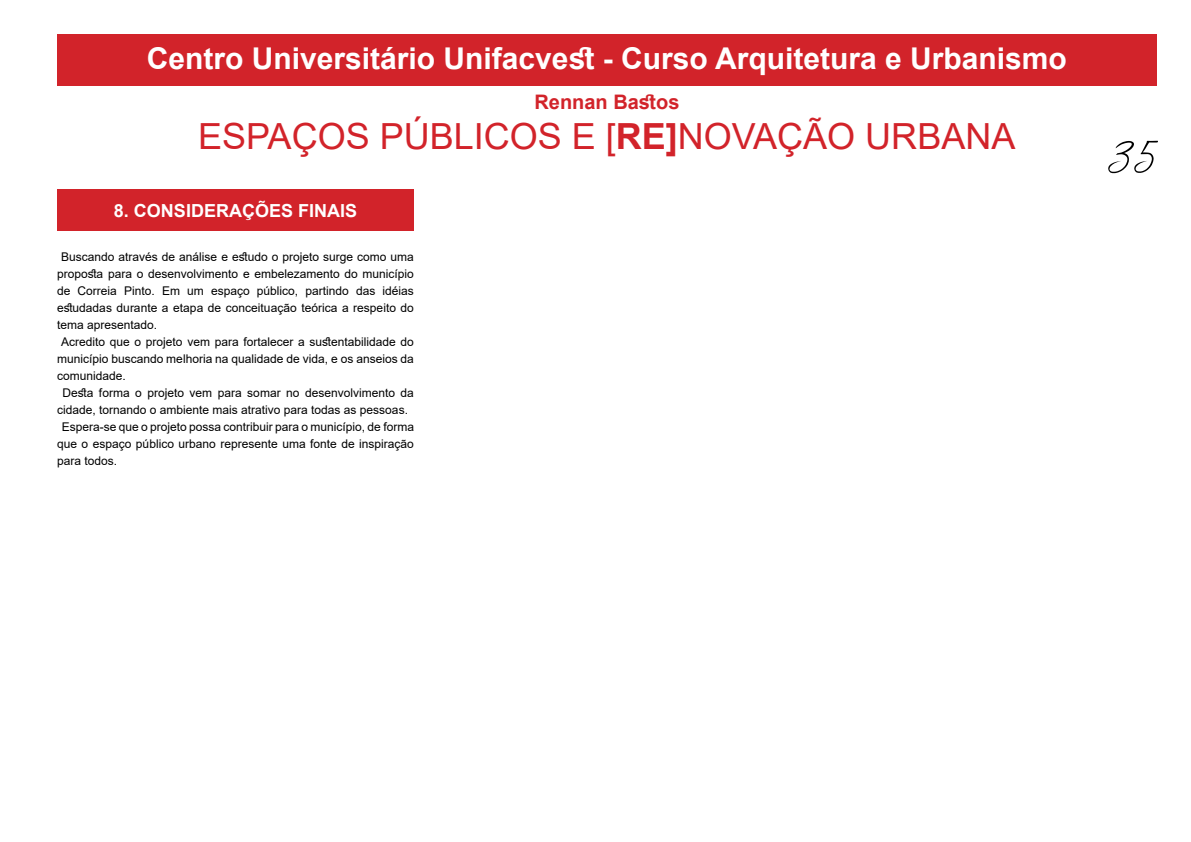
<style>
.page{position:relative;width:1191px;height:842px;background:#fff}
.page>*{position:absolute;margin:0;border:0;box-sizing:border-box;transform-origin:0 0}
.t1{font:60px "Strikeyour Path";color:#000}
.t2{font:36px "Arial";color:#d2232a}
.t3{font:700 30px "Arial";color:#fff}
.t4{font:700 20px "Arial";color:#d2232a}
.t5{font:700 18px "Arial";color:#fff}
.t6{font:12px/17px "Arial";color:#000;text-align:right}
.s1{font-weight:700}
</style>
<div class="page">
<div style="left:57px;top:34px;width:1100px;height:52px;background:#d2232a"></div>
<div style="left:57px;top:190px;width:357px;height:41px;background:#d2232a"></div>
<h3 class="t3" style="left:147px;top:37px;width:921px">Centro Universitário Unifacvest - Curso Arquitetura e Urbanismo</h3>
<h3 class="t4" style="left:534px;top:88px;width:146px">Rennan Bastos</h3>
<h2 class="t2" style="left:198px;top:112px;width:818px">ESPAÇOS PÚBLICOS E [<span class="s1">RE]</span>NOVAÇÃO URBANA</h2>
<h3 class="t5" style="left:114px;top:198px;width:245px">8. CONSIDERAÇÕES FINAIS</h3>
<p class="t6" style="left:57px;top:248px;width:358px">Buscando através de análise e estudo o projeto surge como uma proposta para o desenvolvimento e embelezamento do município idéias</p>
<p class="t6" style="left:78px;top:282px;width:41px">Correia</p>
<p class="t6" style="left:257px;top:282px;width:43px">público,</p>
<p class="t6" style="left:57px;top:282px;width:15px">de</p>
<p class="t6" style="left:57px;top:299px;width:358px">estudadas durante a etapa de conceituação teórica a respeito do</p>
<p class="t6" style="left:57px;top:316px;width:102px">tema apresentado.</p>
<p class="t6" style="left:61px;top:333px;width:354px">Acredito que o projeto vem para fortalecer a sustentabilidade do</p>
<p class="t6" style="left:57px;top:350px;width:358px">município buscando melhoria na qualidade de vida e, os anseios da</p>
<p class="t6" style="left:57px;top:367px;width:70px">comunidade.</p>
<p class="t6" style="left:401px;top:384px;width:15px">da</p>
<p class="t6" style="left:124px;top:282px;width:32px">Pinto.</p>
<p class="t6" style="left:162px;top:282px;width:19px">Em</p>
<p class="t6" style="left:305px;top:282px;width:45px">partindo</p>
<p class="t6" style="left:356px;top:282px;width:21px">das</p>
<p class="t6" style="left:187px;top:282px;width:18px">um</p>
<p class="t6" style="left:211px;top:282px;width:40px">espaço</p>
<p class="t6" style="left:63px;top:384px;width:32px">Desta</p>
<p class="t6" style="left:57px;top:401px;width:352px">cidade, tornando o ambiente mais atrativo para todas as pessoas.</p>
<p class="t6" style="left:62px;top:418px;width:354px">Espera-se que o projeto possa contribuir para o município, de forma</p>
<p class="t6" style="left:57px;top:435px;width:358px">que o espaço público urbano represente uma fonte de inspiração</p>
<p class="t6" style="left:57px;top:452px;width:62px">para todos.</p>
<p class="t6" style="left:99px;top:384px;width:32px">forma</p>
<p class="t6" style="left:147px;top:384px;width:38px">projeto</p>
<p class="t6" style="left:305px;top:384px;width:92px">desenvolvimento</p>
<p class="t6" style="left:135px;top:384px;width:8px">o</p>
<p class="t6" style="left:190px;top:384px;width:24px">vem</p>
<p class="t6" style="left:218px;top:384px;width:26px">para</p>
<p class="t6" style="left:247px;top:384px;width:35px">somar</p>
<p class="t6" style="left:286px;top:384px;width:15px">no</p>
<h1 class="t1" style="left:1108px;top:112px;width:50px">35</h1>
</div>
